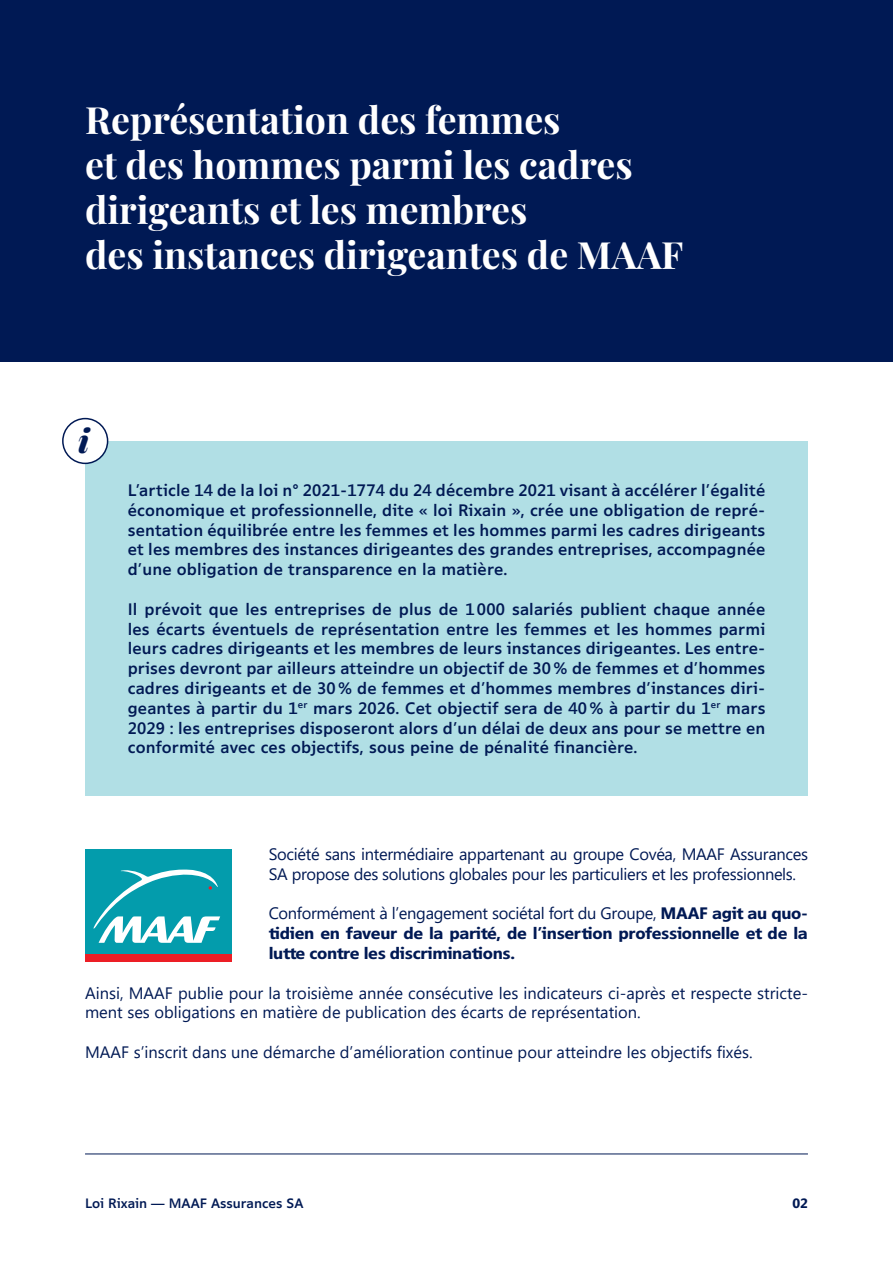
<style>
.page{position:relative;width:893px;height:1263px;background:#fff}
.page>*{position:absolute;margin:0;border:0;box-sizing:border-box;transform-origin:0 0}
.t1{font:700 37.5px/45px "Playfair Display";color:#fff}
.t2{font:italic 900 32.85px "Playfair Display";color:#001954}
.t3{font:16.5px/19.8px "Segoe TV";letter-spacing:.01em;color:#001954;text-align:justify}
.t4{font:16.5px/19.8px "Segoe UI";color:#001954}
.t5{font:700 16.5px/19.8px "Segoe TV";letter-spacing:-.02em;color:#001954;text-align:justify}
.t6{font:16.5px/19.8px "Segoe UI";letter-spacing:-.02em;color:#001954}
.t7{font:13.5px "Segoe TV";color:#001954}
.t8{font:700 13.5px "Segoe TV";color:#001954}
.s1{font-family:"Segoe UI";font-weight:400}
</style>
<div class="page">
<hr style="left:85px;top:1154px;width:723px;height:1px;background:#001954">
<div style="left:85px;top:441px;width:723px;height:355px;background:#b1dfe5"></div>
<div style="left:63px;top:419px;width:45px;height:44px;background:#fff;border-radius:50%"></div>
<div style="left:62px;top:418px;width:46px;height:46px;border:2px solid #001954;border-radius:50%"></div>
<div style="left:0;top:0;width:893px;height:361px;background:#001954"></div>
<svg style="left:85px;top:849px;width:147px;height:113px;background:#37a1ae"></svg>
<h2 class="t1" style="left:85px;top:94px;width:600px">Représentation des femmes<br>et des hommes parmi les cadres dirigeants et les membres<br>des instances dirigeantes de MAAF</h2>
<h2 class="t2" style="left:78px;top:414px;width:13px">i</h2>
<p class="t3" style="left:128px;top:480px;width:639px">L’article 14 de la loi n° 2021-1774 du 24 décembre 2021 visant à accélérer l’égalité économique et professionnelle, dite « loi Rixain », crée une obligation de repré&shy;sentation équilibrée entre les femmes et les hommes parmi les cadres dirigeants et les membres des instances dirigeantes des grandes entreprises, accompagnée d’une obligation de transparence en la matière.</p>
<p class="t3" style="left:128px;top:599px;width:639px">Il prévoit que les entreprises de plus de 1 000 salariés publient chaque année les écarts éventuels de représentation entre les femmes et les hommes parmi leurs cadres dirigeants et les membres de leurs instances dirigeantes. Les entre&shy;prises devront par ailleurs atteindre un objectif de 30 % de femmes et d’hommes cadres dirigeants et de 30 % de femmes et d’hommes membres d’instances diri&shy;geantes à partir du 1<sup>er</sup> mars 2026. Cet objectif sera de 40 % à partir du 1<sup>er</sup> mars 2029 : les entreprises disposeront alors d’un délai de deux ans pour se mettre en conformité avec ces objectifs, sous peine de pénalité financière.</p>
<p class="t6" style="left:269px;top:843px;width:541px">Société sans intermédiaire appartenant au groupe Covéa, MAAF Assurances<br>SA propose des solutions globales pour les particuliers et les professionnels.</p>
<p class="t5" style="left:269px;top:904px;width:541px"><span class="s1">Conformément à l’engagement sociétal fort du Groupe,</span> MAAF agit au quo&shy;tidien en faveur de la parité, de l’insertion professionnelle et de la lutte contre les discriminations.</p>
<p class="t4" style="left:85px;top:981px;width:724px">Ainsi, MAAF publie pour la troisième année consécutive les indicateurs ci-après et respecte stricte&shy;ment ses obligations en matière de publication des écarts de représentation.</p>
<p class="t4" style="left:85px;top:1041px;width:669px">MAAF s’inscrit dans une démarche d’amélioration continue pour atteindre les objectifs fixés.</p>
<p class="t7" style="left:85px;top:1195px;width:220px">Loi Rixain — MAAF Assurances SA</p>
<p class="t8" style="left:792px;top:1195px;width:17px">02</p>
</div>
